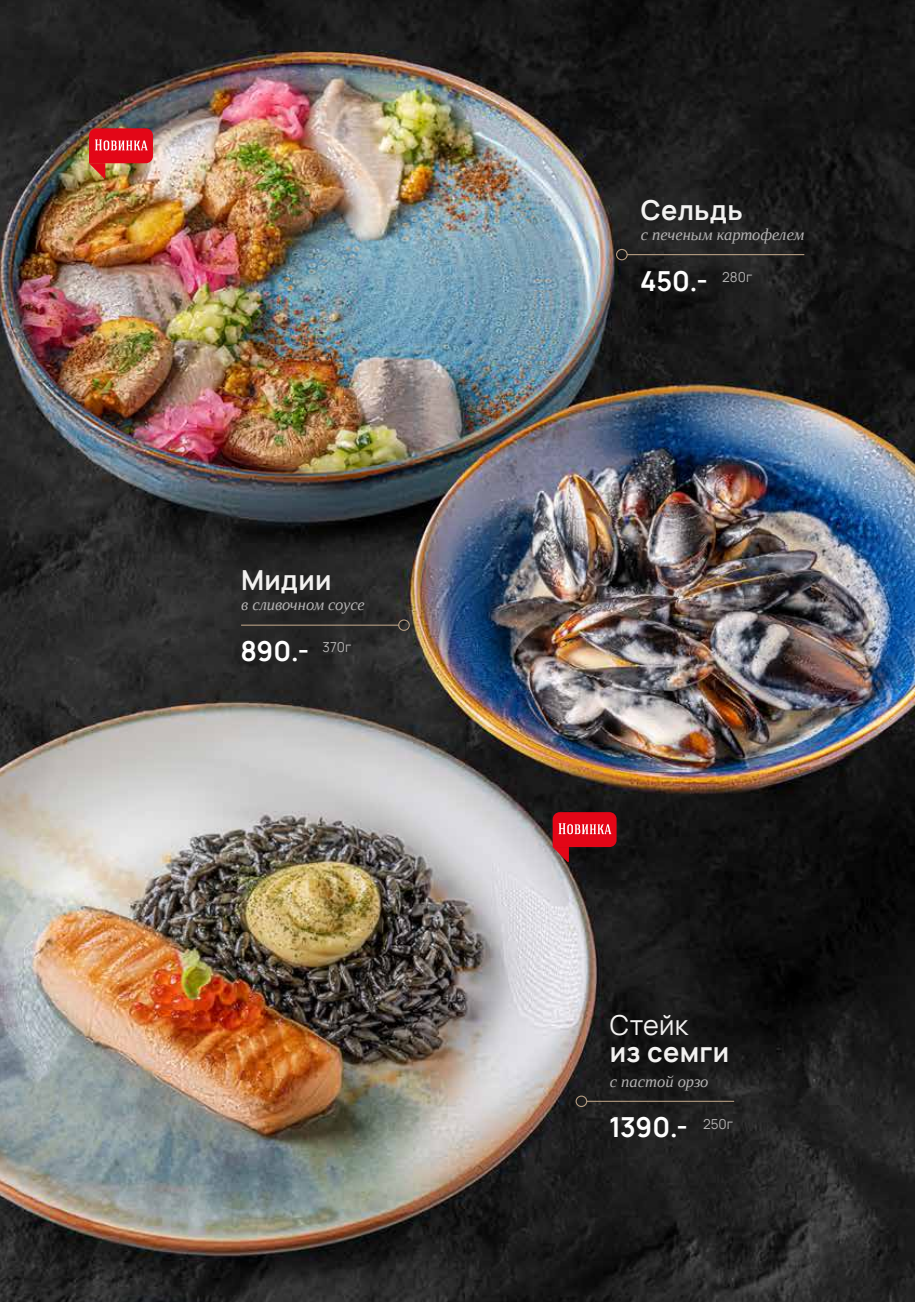
<style>
.page{position:relative;width:915px;height:1302px;background:#fff}
.page>*{position:absolute;margin:0;border:0;box-sizing:border-box;transform-origin:0 0}
.t1{font:700 27px "Hauora";letter-spacing:.01em;color:#f3f2f1}
.t2{font:700 27px "Hauora";letter-spacing:-.005em;color:#fff}
.t3{font:27px "Hauora";letter-spacing:.01em;color:#f3f2f1}
.t4{font:italic 16.5px "Liberation Serif";color:#b3b2b2}
.t5{font:13.5px "Hauora";color:#b3b2b2}
</style>
<div class="page">
<img style="left:0;top:0;width:914px;height:1301px">
<hr style="left:626px;top:254px;width:178px;height:1px;background:#b59d82">
<hr style="left:586px;top:1100px;width:148px;height:1px;background:#b59d82">
<hr style="left:241px;top:624px;width:158px;height:1px;background:#b59d82">
<div style="left:615px;top:249px;width:12px;height:11px;border:1px solid #b59d82;border-radius:50%"></div>
<div style="left:575px;top:1095px;width:12px;height:11px;border:1px solid #b59d82;border-radius:50%"></div>
<div style="left:398px;top:619px;width:11px;height:11px;border:1px solid #b59d82;border-radius:50%"></div>
<svg style="left:552px;top:812px;width:64px;height:50px;background:#af1f2a"></svg>
<img style="left:89px;top:128px;width:64px;height:50px">
<h1 class="t1" style="left:241px;top:558px;width:92px">Мидии</h1>
<p class="t4" style="left:241px;top:594px;width:125px">в сливочном соусе</p>
<h1 class="t2" style="left:240px;top:629px;width:70px">890.-</h1>
<p class="t5" style="left:322px;top:637px;width:30px">370г</p>
<h1 class="t1" style="left:640px;top:187px;width:104px">Сельдь</h1>
<p class="t4" style="left:640px;top:224px;width:165px">с печеным картофелем</p>
<h1 class="t2" style="left:639px;top:258px;width:69px">450.-</h1>
<p class="t5" style="left:722px;top:267px;width:32px">280г</p>
<h1 class="t3" style="left:609px;top:1004px;width:80px">Стейк</h1>
<h1 class="t1" style="left:609px;top:1029px;width:121px">из семги</h1>
<p class="t4" style="left:609px;top:1070px;width:100px">с пастой орзо</p>
<h1 class="t2" style="left:609px;top:1104px;width:80px">1390.-</h1>
<p class="t5" style="left:702px;top:1113px;width:31px">250г</p>
</div>
